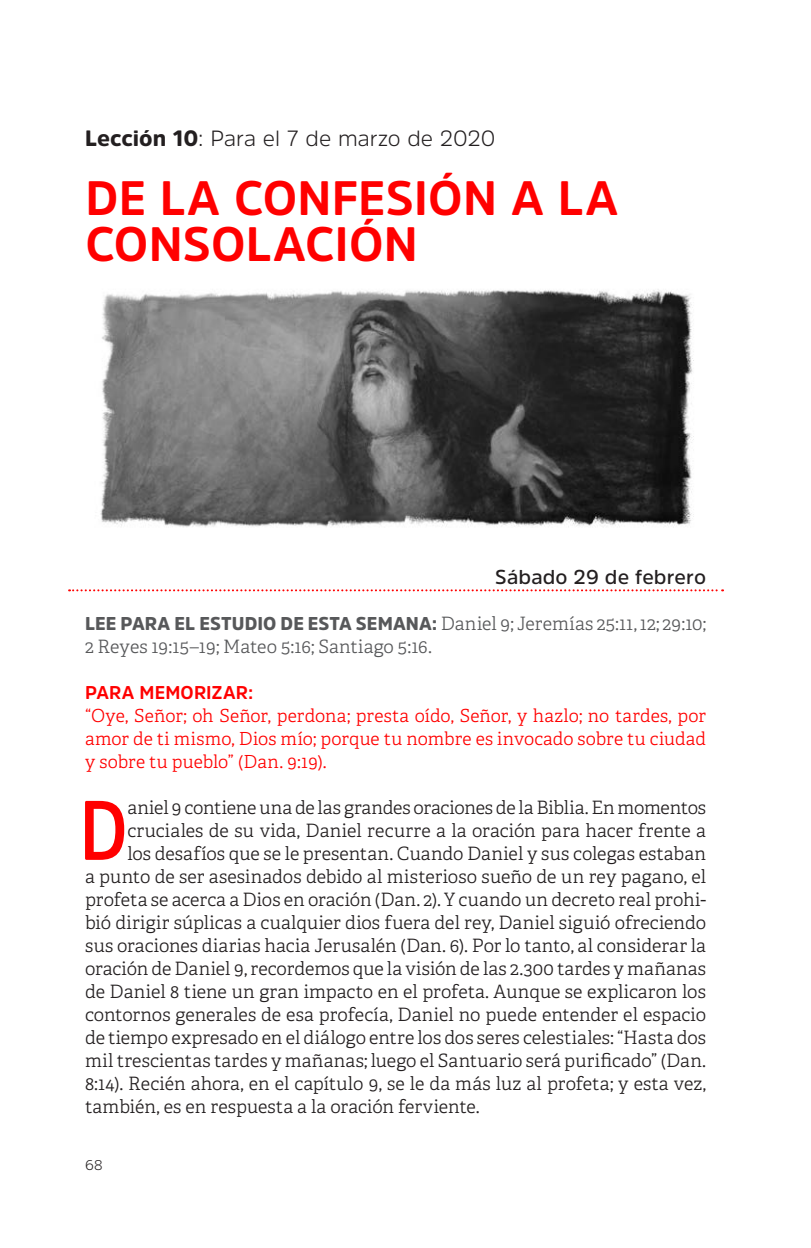
<style>
.page{position:relative;width:811px;height:1248px;background:#fff}
.page>*{position:absolute;margin:0;border:0;box-sizing:border-box;transform-origin:0 0}
.Párrafo_capitular_x1{font:600 83.8px "Amsi Pro Narw";color:#f00}
.Título_Lección{font:700 48px/46px "Amsi Pro";letter-spacing:.005em;color:#f00}
.Lección_Nº{font:300 22px "Amsi Pro";color:#231f20}
.Fecha_Sábado{font:600 20px "Amsi Pro";letter-spacing:.005em;color:#231f20}
.Párrafo_capitular_x1-2{font:300 18.4px "Adelle Basic";color:#231f20}
.Lee_para_el_estudio{font:300 18.4px/23px "Adelle Basic";letter-spacing:.005em;color:#57585a}
.Para_Memorizar{font:700 18.4px "Amsi Pro";letter-spacing:.01em;color:#f00}
.Versículo{font:300 18px/23px "Adelle Basic";color:#f00;text-align:justify}
.t1{font:300 14px "Amsi Pro";color:#231f20}
.s1{font-weight:900}
.s2{font-family:"Amsi Pro";font-weight:900}
</style>
<div class="page">
<svg style="left:69px;top:589px;width:654px;height:2px"></svg>
<img style="left:100px;top:289px;width:594px;height:238px">
<p class="Lección_Nº" style="left:85px;top:123px;width:412px"><span class="s1">Lección 10</span>: Para el 7 de marzo de 2020</p>
<p class="Título_Lección" style="left:85px;top:174px;width:534px">DE LA CONFESIÓN A LA<br>CONSOLACIÓN</p>
<p class="Fecha_Sábado" style="left:495px;top:563px;width:212px">Sábado 29 de febrero</p>
<p class="Lee_para_el_estudio" style="left:85px;top:611px;width:622px"><span class="s2">LEE PARA EL ESTUDIO DE ESTA SEMANA:</span> Daniel 9; Jeremías 25:11, 12; 29:10;<br>2 Reyes 19:15–19; Mateo 5:16; Santiago 5:16.</p>
<p class="Para_Memorizar" style="left:85px;top:679px;width:170px">PARA MEMORIZAR:</p>
<p class="Versículo" style="left:85px;top:704px;width:622px">“Oye, Señor; oh Señor, perdona; presta oído, Señor, y hazlo; no tardes, por amor de ti mismo, Dios mío; porque tu nombre es invocado sobre tu ciudad y sobre tu pueblo” (Dan. 9:19).</p>
<p class="Párrafo_capitular_x1" style="left:80px;top:773px;width:50px">D</p>
<p class="Párrafo_capitular_x1-2" style="left:127px;top:796px;width:580px">aniel 9 contiene una de las grandes oraciones de la Biblia. En momentos</p>
<p class="Párrafo_capitular_x1-2" style="left:127px;top:819px;width:580px">cruciales de su vida, Daniel recurre a la oración para hacer frente a</p>
<p class="Párrafo_capitular_x1-2" style="left:127px;top:842px;width:580px">los desafíos que se le presentan. Cuando Daniel y sus colegas estaban</p>
<p class="Párrafo_capitular_x1-2" style="left:85px;top:865px;width:622px">a punto de ser asesinados debido al misterioso sueño de un rey pagano, el</p>
<p class="Párrafo_capitular_x1-2" style="left:85px;top:888px;width:622px">profeta se acerca a Dios en oración (Dan. 2). Y cuando un decreto real prohi-</p>
<p class="Párrafo_capitular_x1-2" style="left:85px;top:911px;width:622px">bió dirigir súplicas a cualquier dios fuera del rey, Daniel siguió ofreciendo</p>
<p class="Párrafo_capitular_x1-2" style="left:85px;top:934px;width:622px">sus oraciones diarias hacia Jerusalén (Dan. 6). Por lo tanto, al considerar la</p>
<p class="Párrafo_capitular_x1-2" style="left:85px;top:957px;width:622px">oración de Daniel 9, recordemos que la visión de las 2.300 tardes y mañanas</p>
<p class="Párrafo_capitular_x1-2" style="left:85px;top:980px;width:622px">de Daniel 8 tiene un gran impacto en el profeta. Aunque se explicaron los</p>
<p class="Párrafo_capitular_x1-2" style="left:85px;top:1003px;width:622px">contornos generales de esa profecía, Daniel no puede entender el espacio</p>
<p class="Párrafo_capitular_x1-2" style="left:85px;top:1026px;width:622px">de tiempo expresado en el diálogo entre los dos seres celestiales: “Hasta dos</p>
<p class="Párrafo_capitular_x1-2" style="left:85px;top:1049px;width:622px">mil trescientas tardes y mañanas; luego el Santuario será purificado” (Dan.</p>
<p class="Párrafo_capitular_x1-2" style="left:85px;top:1072px;width:622px">8:14). Recién ahora, en el capítulo 9, se le da más luz al profeta; y esta vez,</p>
<p class="Párrafo_capitular_x1-2" style="left:85px;top:1095px;width:396px">también, es en respuesta a la oración ferviente.</p>
<p class="t1" style="left:85px;top:1154px;width:19px">68</p>
</div>
